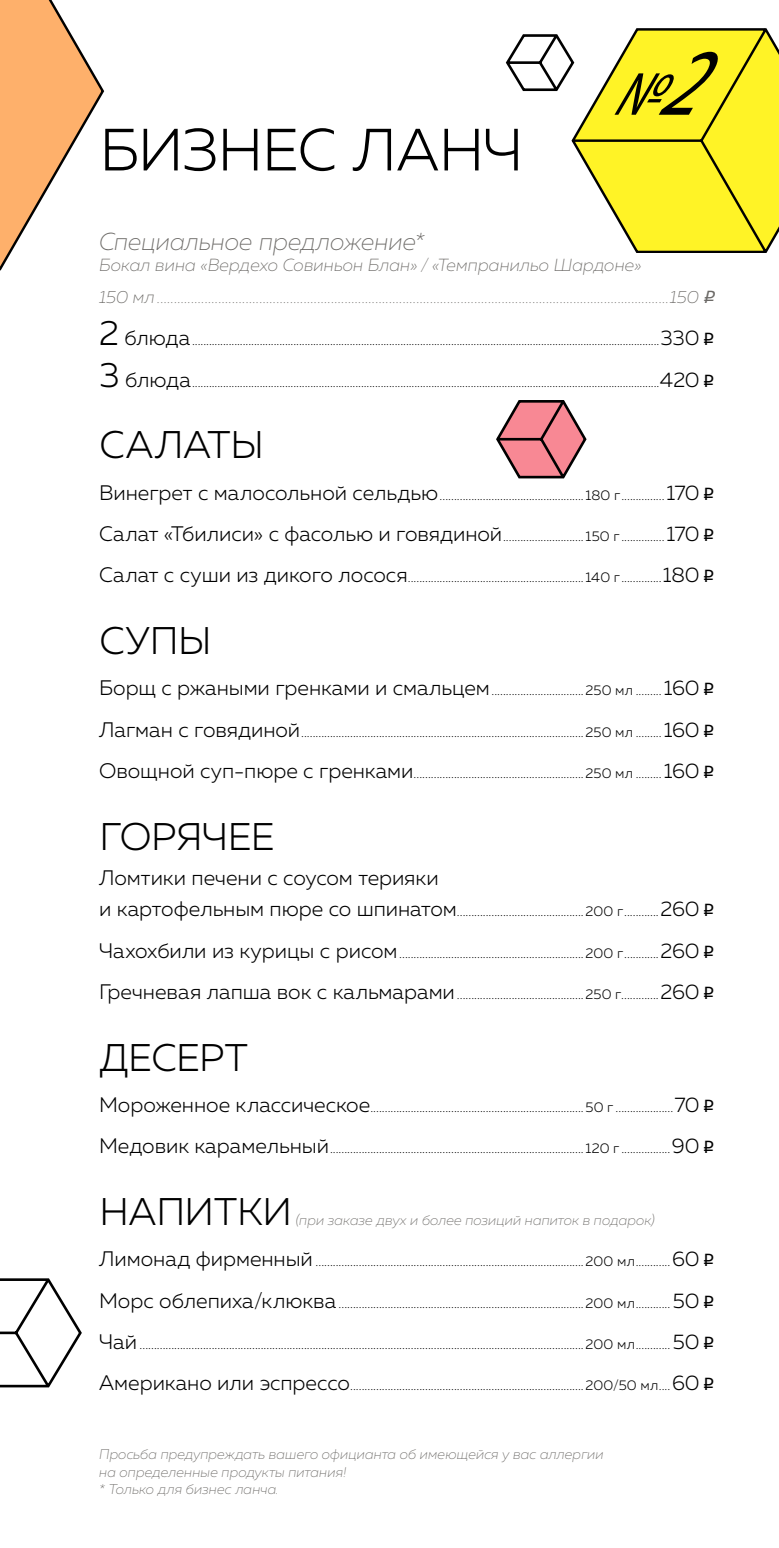
<style>
.page{position:relative;width:779px;height:1548px;background:#fff}
.page>*{position:absolute;margin:0;border:0;box-sizing:border-box;transform-origin:0 0}
.t1{font:300 59.5px "Muller";letter-spacing:-.02em;color:#000}
.t2{font:300 38.5px "Muller";color:#000}
.t3{font:italic 200 24.5px "Muller";letter-spacing:-.005em;color:#6c6a67}
.t4{font:300 21px "Muller";color:#000}
.t5{font:italic 200 17.5px/31.5px "Muller";color:#6c6a67}
.t6{font:300 14px "Muller";letter-spacing:.01em;color:#000}
.t7{font:italic 200 14px/17.5px "Muller";letter-spacing:.005em;color:#6c6a67}
.s1{font-family:"ALS Rubl";font-weight:400;font-style:normal}
.s2{font-size:35px}
.s3{font-size:21px}
.s4{font-family:"ALS Rubl";font-weight:400;font-size:17.5px}
</style>
<div class="page">
<svg style="left:0;top:0;width:105px;height:271px"></svg>
<svg style="left:0;top:1278px;width:82px;height:110px"></svg>
<svg style="left:505px;top:28px;width:274px;height:224px"></svg>
<svg style="left:496px;top:400px;width:91px;height:79px"></svg>
<h1 class="t1" style="left:100px;top:114px;width:425px">БИЗНЕС ЛАНЧ</h1>
<h3 class="t3" style="left:99px;top:227px;width:327px">Специальное предложение*</h3>
<p class="t5" style="left:99px;top:249px;width:617px">Бокал вина «Вердехо Совиньон Блан» / «Темпранильо Шардоне»<br>150 мл ......................................................................................................................................................150 <span class="s1">r</span></p>
<p class="t6" style="left:99px;top:331px;width:617px"><span class="s2">2</span> <span class="s3">блюда</span>......................................................................................................................................................................<span class="s3">330</span> <span class="s4">q</span></p>
<p class="t6" style="left:99px;top:373px;width:617px"><span class="s2">3</span> <span class="s3">блюда</span>......................................................................................................................................................................<span class="s3">420</span> <span class="s4">q</span></p>
<h2 class="t2" style="left:99px;top:422px;width:166px">САЛАТЫ</h2>
<p class="t6" style="left:99px;top:486px;width:617px"><span class="s3">Винегрет с малосольной сельдью</span>.................................................. 180 г...............<span class="s3">170</span> <span class="s4">q</span></p>
<p class="t6" style="left:99px;top:528px;width:617px"><span class="s3">Салат «Тбилиси» с фасолью и говядиной</span>............................ 150 г ...............<span class="s3">170</span> <span class="s4">q</span></p>
<p class="t6" style="left:99px;top:569px;width:617px"><span class="s3">Салат с суши из дикого лосося</span>............................................................. 140 г..............<span class="s3">180</span> <span class="s4">q</span></p>
<h2 class="t2" style="left:99px;top:617px;width:114px">СУПЫ</h2>
<p class="t6" style="left:99px;top:682px;width:617px"><span class="s3">Борщ с ржаными гренками и смальцем</span>................................250 мл .........<span class="s3">160</span> <span class="s4">q</span></p>
<p class="t6" style="left:99px;top:723px;width:617px"><span class="s3">Лагман с говядиной</span>..................................................................................................250 мл .........<span class="s3">160</span> <span class="s4">q</span></p>
<p class="t6" style="left:99px;top:765px;width:617px"><span class="s3">Овощной суп-пюре с гренками</span>...........................................................250 мл .........<span class="s3">160</span> <span class="s4">q</span></p>
<h2 class="t2" style="left:99px;top:813px;width:177px">ГОРЯЧЕЕ</h2>
<h3 class="t4" style="left:99px;top:865px;width:341px">Ломтики печени с соусом терияки</h3>
<p class="t6" style="left:99px;top:903px;width:617px"><span class="s3">и картофельным пюре со шпинатом</span>............................................200 г............<span class="s3">260</span> <span class="s4">q</span></p>
<p class="t6" style="left:99px;top:944px;width:617px"><span class="s3">Чахохбили из курицы с рисом</span>................................................................200 г............<span class="s3">260</span> <span class="s4">q</span></p>
<p class="t6" style="left:99px;top:986px;width:617px"><span class="s3">Гречневая лапша вок с кальмарами</span>............................................250 г.............<span class="s3">260</span> <span class="s4">q</span></p>
<h2 class="t2" style="left:99px;top:1034px;width:150px">ДЕСЕРТ</h2>
<p class="t6" style="left:99px;top:1098px;width:617px"><span class="s3">Мороженное классическое</span>..........................................................................50 г ....................<span class="s3">70</span> <span class="s4">q</span></p>
<p class="t6" style="left:99px;top:1140px;width:617px"><span class="s3">Медовик карамельный</span>........................................................................................ 120 г .................<span class="s3">90</span> <span class="s4">q</span></p>
<h2 class="t2" style="left:99px;top:1188px;width:194px">НАПИТКИ</h2>
<p class="t7" style="left:296px;top:1211px;width:360px">(при заказе двух и более позиций напиток в подарок)</p>
<p class="t6" style="left:99px;top:1253px;width:617px"><span class="s3">Лимонад фирменный</span> .............................................................................................200 мл............<span class="s3">60</span> <span class="s4">q</span></p>
<p class="t6" style="left:99px;top:1294px;width:617px"><span class="s3">Морс облепиха/клюква</span> .....................................................................................200 мл............ <span class="s3">50</span> <span class="s4">q</span></p>
<p class="t6" style="left:99px;top:1336px;width:617px"><span class="s3">Чай</span> ..........................................................................................................................................................200 мл............ <span class="s3">50</span> <span class="s4">q</span></p>
<p class="t6" style="left:99px;top:1377px;width:617px"><span class="s3">Американо или эспрессо</span>.................................................................................200/50 мл....<span class="s3">60</span> <span class="s4">q</span></p>
<p class="t7" style="left:99px;top:1445px;width:506px">Просьба предупреждать вашего официанта об имеющейся у вас аллергии на определенные продукты питания!<br>* Только для бизнес ланча.</p>
</div>
